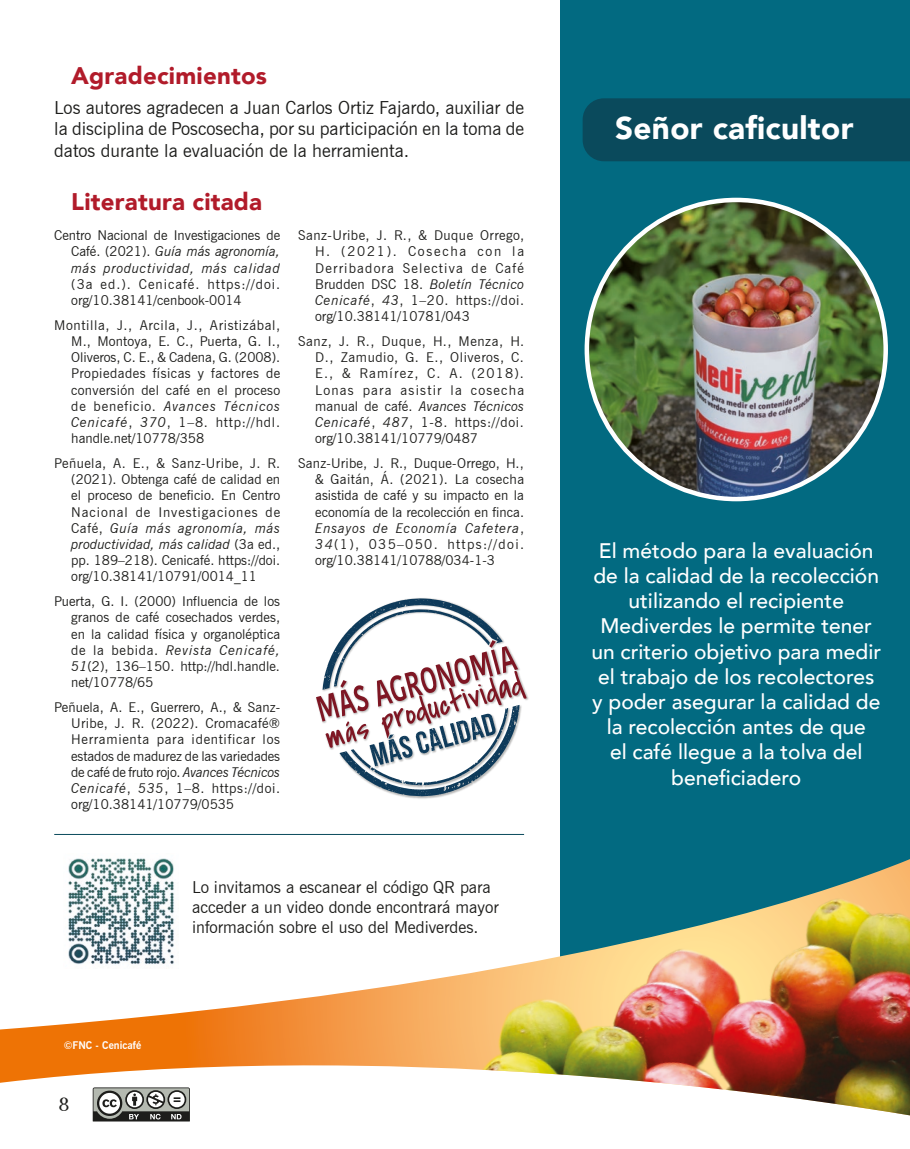
<style>
.page{position:relative;width:910px;height:1149px;background:#fff}
.page>*{position:absolute;margin:0;border:0;box-sizing:border-box;transform-origin:0 0}
.t1{font:900 31.5px "Avenir";letter-spacing:.01em;color:#fff}
.t2{font:900 24px "Avenir";letter-spacing:.01em;color:#b11b2a}
.t3{font:500 21px/25.2px "Avenir";color:#fff;text-align:center}
.t4{font:18px/21.6px "News Gothic BT";color:#1d1d1b;text-align:justify}
.t5{font:18px "Aubrey";color:#1d1d1b}
.t6{font:16.5px/19.8px "News Gothic BT";color:#1d1d1b}
.t7{font:13.5px/16.2px "News Gothic BT";color:#1d1d1b;text-align:justify}
.t8{font:700 10.5px "News Gothic BT";color:#fff}
.s1{font-style:italic}
</style>
<div class="page">
<div style="left:560px;top:0;width:350px;height:1051px;background:#026a81"></div>
<svg style="left:316px;top:598px;width:211px;height:198px"></svg>
<svg style="left:0;top:987px;width:378px;height:127px"></svg>
<img style="left:378px;top:859px;width:532px;height:255px">
<svg style="left:93px;top:1087px;width:97px;height:34px"></svg>
<img style="left:68px;top:858px;width:106px;height:107px">
<div style="left:583px;top:98px;width:327px;height:63px;background:#0a4a5c"></div>
<img style="left:587px;top:200px;width:299px;height:299px;border-radius:149px">
<hr style="left:54px;top:833px;width:470px;height:1px;background:#0a4a5c">
<h2 class="t2" style="left:71px;top:55px;width:197px">Agradecimientos</h2>
<h3 class="t4" style="left:54px;top:96px;width:471px">Los autores agradecen a Juan Carlos Ortiz Fajardo, auxiliar de la disciplina de Poscosecha, por su participación en la toma de datos durante la evaluación de la herramienta.</h3>
<h2 class="t2" style="left:71px;top:181px;width:192px">Literatura citada</h2>
<p class="t7" style="left:71px;top:227px;width:210px;text-indent:-17px">Centro Nacional de Investigaciones de Café. (2021). <span class="s1">Guía más agronomía, más productividad, más calidad</span></p>
<p class="t7" style="left:71px;top:275px;width:210px">(3a ed.). Cenicafé. https://doi. org/10.38141/cenbook-0014</p>
<p class="t7" style="left:71px;top:316px;width:211px;text-indent:-17px">Montilla, J., Arcila, J., Aristizábal, M., Montoya, E. C., Puerta, G. I., Oliveros, C. E., &amp; Cadena, G. (2008).<br>Propiedades físicas y factores de conversión del café en el proceso de beneficio. <span class="s1">Avances Técnicos Cenicafé</span>, <span class="s1">370</span>, 1–8. http://hdl. handle.net/10778/358</p>
<p class="t7" style="left:71px;top:455px;width:210px;text-indent:-17px">Peñuela, A. E., &amp; Sanz-Uribe, J. R. (2021). Obtenga café de calidad en el proceso de beneficio. En Centro Nacional de Investigaciones de Café, <span class="s1">Guía más agronomía, más productividad, más calidad</span> (3a ed., pp. 189–218). Cenicafé. https://doi. org/10.38141/10791/0014_11</p>
<p class="t7" style="left:71px;top:593px;width:210px;text-indent:-17px">Puerta, G. I. (2000) Influencia de los granos de café cosechados verdes, en la calidad física y organoléptica de la bebida. <span class="s1">Revista Cenicafé, 51</span>(2), 136–150. http://hdl.handle. net/10778/65</p>
<p class="t7" style="left:71px;top:698px;width:210px;text-indent:-17px">Peñuela, A. E., Guerrero, A., &amp; Sanz-Uribe, J. R. (2022). Cromacafé® Herramienta para identificar los estados de madurez de las variedades de café de fruto rojo. <span class="s1">Avances Técnicos Cenicafé</span>, <span class="s1">535</span>, 1–8. https://doi. org/10.38141/10779/0535</p>
<p class="t7" style="left:315px;top:227px;width:210px;text-indent:-17px">Sanz-Uribe, J. R., &amp; Duque Orrego, H. (2021). Cosecha con la Derribadora Selectiva de Café Brudden DSC 18. <span class="s1">Boletín Técnico Cenicafé</span>, <span class="s1">43</span>, 1–20. https://doi. org/10.38141/10781/043</p>
<p class="t7" style="left:315px;top:333px;width:210px;text-indent:-17px">Sanz, J. R., Duque, H., Menza, H.<br>D., Zamudio, G. E., Oliveros, C.<br>E., &amp; Ramírez, C. A. (2018).<br>Lonas para asistir la cosecha manual de café. <span class="s1">Avances Técnicos Cenicafé</span>, <span class="s1">487</span>, 1-8. https://doi. org/10.38141/10779/0487</p>
<p class="t7" style="left:315px;top:455px;width:210px;text-indent:-17px">Sanz-Uribe, J. R., Duque-Orrego, H., &amp; Gaitán, Á. (2021). La cosecha asistida de café y su impacto en la economía de la recolección en finca.<br><span class="s1">Ensayos de Economía Cafetera</span>, <span class="s1">34</span>(1), 035–050. https://doi. org/10.38141/10788/034-1-3</p>
<p class="t8" style="left:64px;top:1038px;width:79px">©FNC - Cenicafé</p>
<h3 class="t5" style="left:60px;top:1094px;width:12px">8</h3>
<p class="t6" style="left:192px;top:877px;width:308px">Lo invitamos a escanear el código QR para acceder a un video donde encontrará mayor información sobre el uso del Mediverdes.</p>
<h1 class="t1" style="left:615px;top:101px;width:240px">Señor caficultor</h1>
<p class="t3" style="left:591px;top:536px;width:291px">El método para la evaluación de la calidad de la recolección utilizando el recipiente<br>Mediverdes le permite tener un criterio objetivo para medir el trabajo de los recolectores y poder asegurar la calidad de la recolección antes de que<br>el café llegue a la tolva del beneficiadero</p>
</div>
